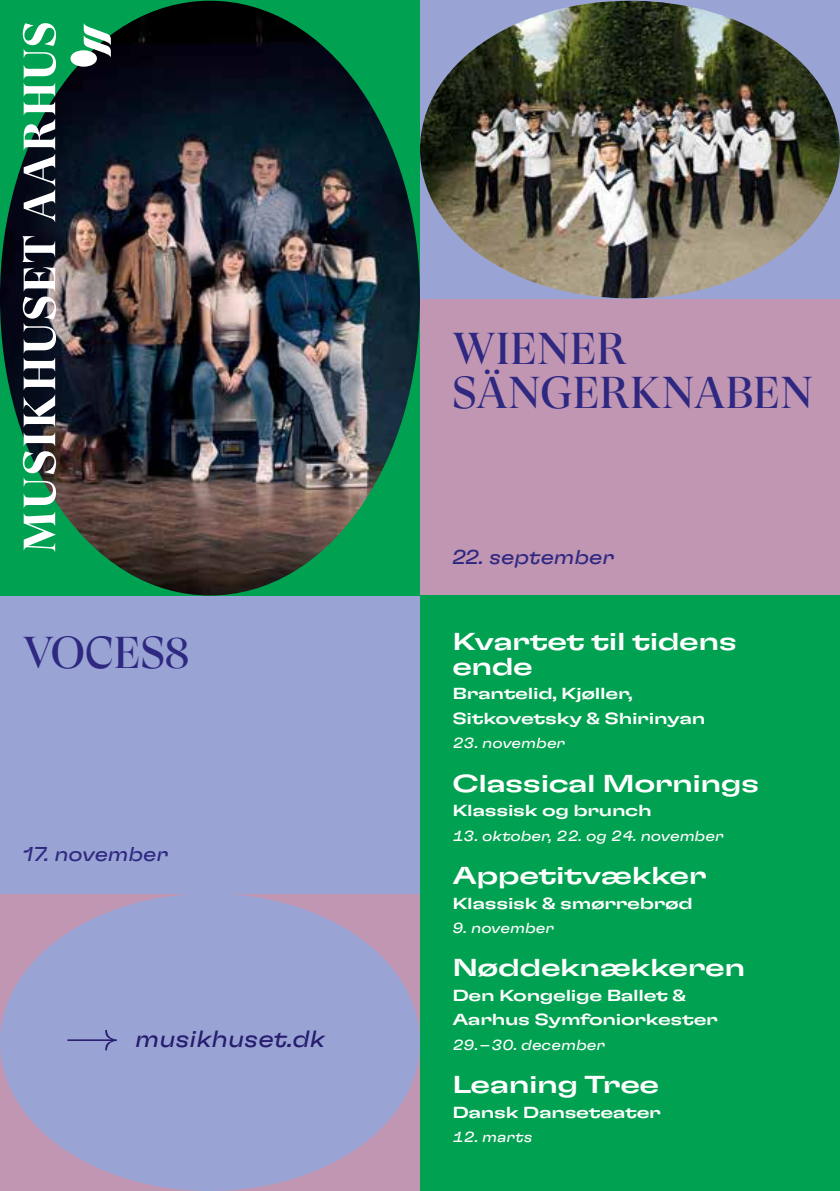
<style>
.page{position:relative;width:840px;height:1191px;background:#fff}
.page>*{position:absolute;margin:0;border:0;box-sizing:border-box;transform-origin:0 0}
.t1{font:44.6px/44px "GT Super Display";color:#2e2881}
.t2{font:24.4px/24.4px "GT Flexa Exp Md";letter-spacing:-.02em;color:#fff}
.t3{font:italic expanded 23.4px "GT Flexa";color:#271c6f}
.t4{font:italic expanded 20px "GT Flexa";color:#2e2881}
.t5{font:16px/24.4px "GT Flexa Exp Md";letter-spacing:-.02em;color:#fff}
.t6{font:italic expanded 14.6px "GT Flexa";color:#fff}
</style>
<div class="page">
<div style="left:0;top:0;width:839px;height:1191px;background:#c196b3"></div>
<div style="left:0;top:596px;width:420px;height:297px;background:#99a4d4"></div>
<div style="left:0;top:893px;width:420px;height:298px;background:#99a4d4;border-radius:50%"></div>
<img style="left:0;top:1px;width:420px;height:594px">
<img style="left:420px;top:1px;width:419px;height:297px">
<div style="left:420px;top:596px;width:419px;height:595px;background:#00a150"></div>
<svg style="left:22px;top:236px;width:34px;height:316px"></svg>
<svg style="left:23px;top:23px;width:33px;height:199px"></svg>
<svg style="left:70px;top:23px;width:41px;height:44px"></svg>
<svg style="left:67px;top:1030px;width:50px;height:20px"></svg>
<h1 class="t1" style="left:23px;top:632px;width:168px">VOCES8</h1>
<p class="t4" style="left:22px;top:841px;width:147px">17. november</p>
<h3 class="t3" style="left:135px;top:1024px;width:191px">musikhuset.dk</h3>
<h1 class="t1" style="left:452px;top:328px;width:361px">WIENER<br>SÄNGERKNABEN</h1>
<p class="t4" style="left:452px;top:545px;width:163px">22. september</p>
<h2 class="t2" style="left:452px;top:628px;width:286px">Kvartet til tidens ende</h2>
<p class="t5" style="left:452px;top:681px;width:254px">Brantelid, Kjøller,<br>Sitkovetsky &amp; Shirinyan</p>
<p class="t6" style="left:452px;top:734px;width:114px">23. november</p>
<h2 class="t2" style="left:452px;top:770px;width:308px">Classical Mornings</h2>
<p class="t5" style="left:452px;top:797px;width:201px">Klassisk og brunch</p>
<p class="t6" style="left:452px;top:826px;width:272px">13. oktober, 22. og 24. november</p>
<h2 class="t2" style="left:452px;top:862px;width:256px">Appetitvækker</h2>
<p class="t5" style="left:452px;top:890px;width:242px">Klassisk &amp; smørrebrød</p>
<p class="t6" style="left:452px;top:918px;width:103px">9. november</p>
<h2 class="t2" style="left:452px;top:954px;width:294px">Nøddeknækkeren</h2>
<p class="t5" style="left:452px;top:982px;width:267px">Den Kongelige Ballet &amp;<br>Aarhus Symfoniorkester</p>
<p class="t6" style="left:452px;top:1035px;width:154px">29. – 30. december</p>
<h2 class="t2" style="left:452px;top:1071px;width:208px">Leaning Tree</h2>
<p class="t5" style="left:452px;top:1099px;width:210px">Dansk Danseteater</p>
<p class="t6" style="left:452px;top:1128px;width:82px">12. marts</p>
</div>
